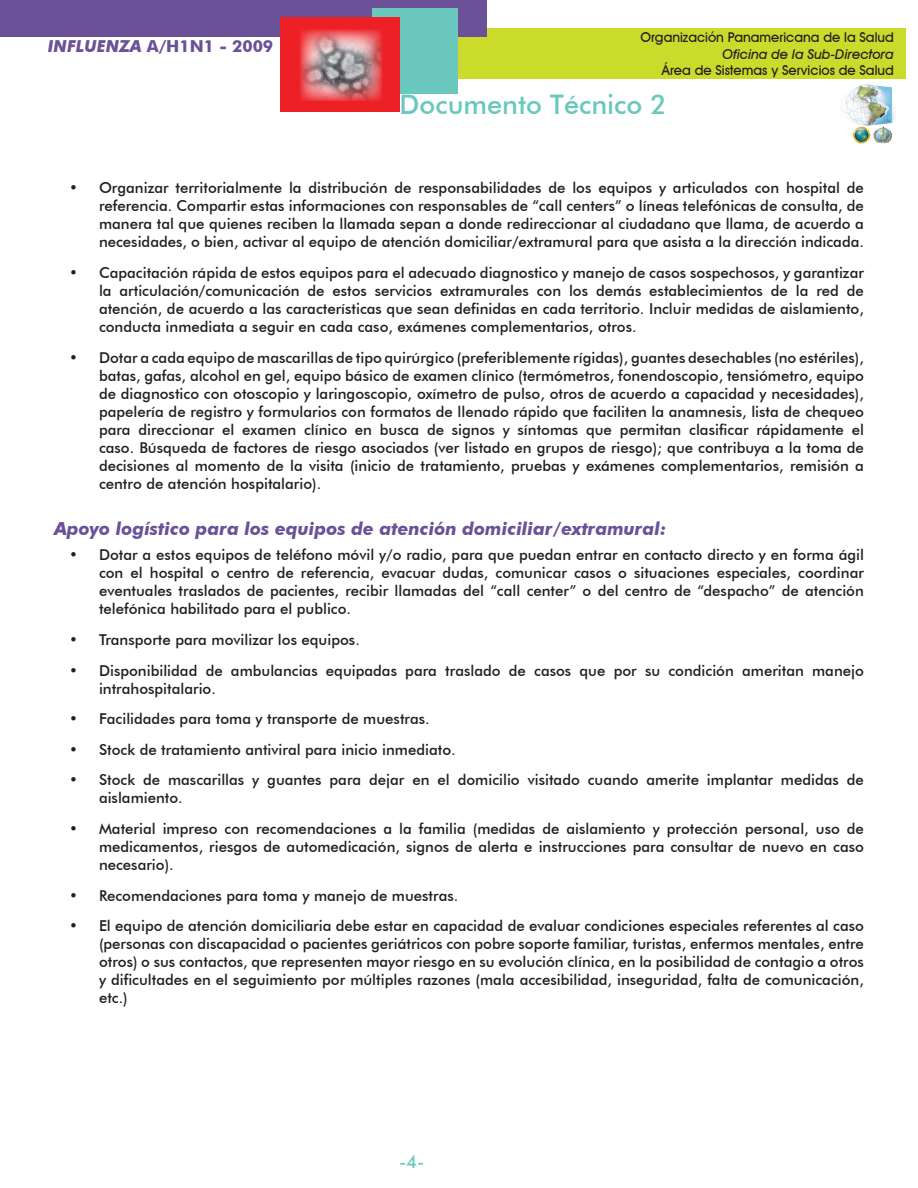
<style>
.page{position:relative;width:918px;height:1188px;background:#fff}
.page>*{position:absolute;margin:0;border:0;box-sizing:border-box;transform-origin:0 0}
.t1{font:500 27px "Futura BT";color:#6bc8be}
.subtitulo_-titulo2{font:italic 700 18px "Futura BT";color:#6a5198}
.t2{font:500 18px "Futura BT";color:#6bc8be}
.t3{font:700 16.5px "Futura BT";color:#6a5198}
.texto_bullets{font:500 15px/18px "Futura BT";color:#231f20;text-align:justify}
.t4{font:500 13.5px "Avant Garde IT Cby BT";color:#231f20}
.t5{font:italic 500 13.5px "Avant Garde IT Cby BT";color:#231f20}
.s1{font-style:italic}
</style>
<div class="page">
<div style="left:295px;top:28px;width:611px;height:50px;background:#cadb2c"></div>
<img style="left:830px;top:78px;width:65px;height:66px">
<div style="left:0;top:1px;width:487px;height:36px;background:#6a5198"></div>
<div style="left:372px;top:8px;width:86px;height:86px;background:#6bc8be"></div>
<div style="left:280px;top:17px;width:120px;height:95px;background:#ed2026"></div>
<img style="left:300px;top:29px;width:82px;height:72px">
<p class="t3" style="left:48px;top:36px;width:227px"><span class="s1">INFLUENZA</span> A/H1N1 - 2009</p>
<p class="t4" style="left:640px;top:29px;width:255px">Organización Panamericana de la Salud</p>
<p class="t5" style="left:722px;top:46px;width:173px">Oficina de la Sub-Directora</p>
<p class="t4" style="left:662px;top:62px;width:233px">Área de Sistemas y Servicios de Salud</p>
<h1 class="t1" style="left:400px;top:88px;width:269px">Documento Técnico 2</h1>
<p class="texto_bullets" style="left:99px;top:179px;width:767px;text-indent:-30px">• Organizar territorialmente la distribución de responsabilidades de los equipos y articulados con hospital de referencia. Compartir estas informaciones con responsables de “call centers” o líneas telefónicas de consulta, de manera tal que quienes reciben la llamada sepan a donde redireccionar al ciudadano que llama, de acuerdo a necesidades, o bien, activar al equipo de atención domiciliar/extramural para que asista a la dirección indicada.</p>
<p class="texto_bullets" style="left:99px;top:264px;width:766px;text-indent:-30px">• Capacitación rápida de estos equipos para el adecuado diagnostico y manejo de casos sospechosos, y garantizar la articulación/comunicación de estos servicios extramurales con los demás establecimientos de la red de atención, de acuerdo a las características que sean definidas en cada territorio. Incluir medidas de aislamiento, conducta inmediata a seguir en cada caso, exámenes complementarios, otros.</p>
<p class="texto_bullets" style="left:99px;top:348px;width:767px;text-indent:-30px">• Dotar a cada equipo de mascarillas de tipo quirúrgico (preferiblemente rígidas), guantes desechables (no estériles), batas, gafas, alcohol en gel, equipo básico de examen clínico (termómetros, fonendoscopio, tensiómetro, equipo de diagnostico con otoscopio y laringoscopio, oxímetro de pulso, otros de acuerdo a capacidad y necesidades), papelería de registro y formularios con formatos de llenado rápido que faciliten la anamnesis, lista de chequeo para direccionar el examen clínico en busca de signos y síntomas que permitan clasificar rápidamente el caso. Búsqueda de factores de riesgo asociados (ver listado en grupos de riesgo); que contribuya a la toma de decisiones al momento de la visita (inicio de tratamiento, pruebas y exámenes complementarios, remisión a centro de atención hospitalario).</p>
<p class="subtitulo_-titulo2" style="left:54px;top:518px;width:614px">Apoyo logístico para los equipos de atención domiciliar/extramural:</p>
<p class="texto_bullets" style="left:99px;top:546px;width:767px;text-indent:-30px">• Dotar a estos equipos de teléfono móvil y/o radio, para que puedan entrar en contacto directo y en forma ágil con el hospital o centro de referencia, evacuar dudas, comunicar casos o situaciones especiales, coordinar eventuales traslados de pacientes, recibir llamadas del “call center” o del centro de “despacho” de atención telefónica habilitado para el publico.</p>
<p class="texto_bullets" style="left:69px;top:631px;width:292px">• Transporte para movilizar los equipos.</p>
<p class="texto_bullets" style="left:99px;top:661px;width:766px;text-indent:-30px">• Disponibilidad de ambulancias equipadas para traslado de casos que por su condición ameritan manejo intrahospitalario.</p>
<p class="texto_bullets" style="left:69px;top:710px;width:362px">• Facilidades para toma y transporte de muestras.</p>
<p class="texto_bullets" style="left:69px;top:740px;width:388px">• Stock de tratamiento antiviral para inicio inmediato.</p>
<p class="texto_bullets" style="left:99px;top:771px;width:766px;text-indent:-30px">• Stock de mascarillas y guantes para dejar en el domicilio visitado cuando amerite implantar medidas de aislamiento.</p>
<p class="texto_bullets" style="left:99px;top:820px;width:766px;text-indent:-30px">• Material impreso con recomendaciones a la familia (medidas de aislamiento y protección personal, uso de medicamentos, riesgos de automedicación, signos de alerta e instrucciones para consultar de nuevo en caso necesario).</p>
<p class="texto_bullets" style="left:69px;top:886px;width:391px">• Recomendaciones para toma y manejo de muestras.</p>
<p class="texto_bullets" style="left:99px;top:917px;width:767px;text-indent:-30px">• El equipo de atención domiciliaria debe estar en capacidad de evaluar condiciones especiales referentes al caso (personas con discapacidad o pacientes geriátricos con pobre soporte familiar, turistas, enfermos mentales, entre otros) o sus contactos, que representen mayor riesgo en su evolución clínica, en la posibilidad de contagio a otros y dificultades en el seguimiento por múltiples razones (mala accesibilidad, inseguridad, falta de comunicación, etc.)</p>
<p class="t2" style="left:399px;top:1150px;width:27px">-4-</p>
</div>
